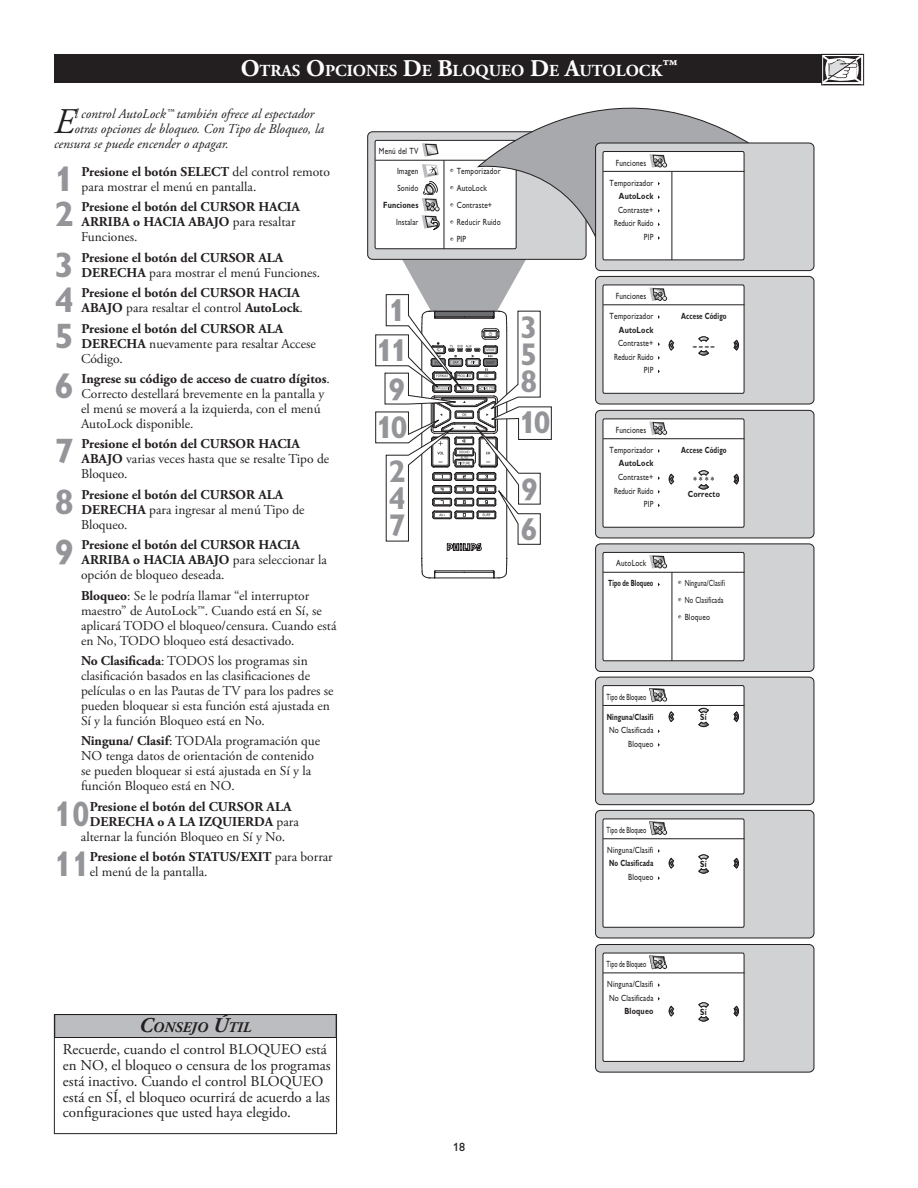
<style>
.page{position:relative;width:918px;height:1188px;background:#fff}
.page>*{position:absolute;margin:0;border:0;box-sizing:border-box;transform-origin:0 0}
.t1{font:italic 36.15px "Adobe Garamond Pro";color:#231f20}
.t2{font:700 35.55px "Gill Alt One";color:#939598}
.t3{font:700 35.55px "Gill Alt One";color:#939598;scale:.9 1}
.t4{font:700 31.5px/27px "Gill Alt One";color:#939598;text-align:justify}
.t5{font:700 16.8px "Adobe Garamond Pro";color:#fff}
.t6{font:15px/15.8px "Adobe Garamond Pro";color:#231f20}
.t7{font:italic 700 14.7px "Adobe Garamond Pro";color:#231f20}
.t8{font:13.5px/15px "Adobe Garamond Pro";color:#231f20}
.t9{font:700 13.5px/15px "Adobe Garamond Pro";color:#231f20}
.t10{font:italic 13.5px "Adobe Garamond Pro";color:#231f20}
.t11{font:12px "Gill Alt One";color:#231f20}
.t12{font:9px/13.6px "Gill Alt One";letter-spacing:.025em;color:#231f20;text-align:right;scale:.8 1}
.t13{font:700 9px "Gill Alt One";letter-spacing:.025em;color:#231f20;scale:.8 1}
.t14{font:700 9px "Gill Alt One";letter-spacing:.025em;color:#231f20;scale:.7 1}
.t15{font:9px "Gill Alt One";color:#231f20;scale:.65 1}
.t16{font:9px/17px "Gill Alt One";letter-spacing:.025em;color:#231f20;scale:.7 1}
.t17{font:700 9px "Gill Alt One";color:#231f20;scale:.65 1}
.s1{font-size:24px}
.s2{font-weight:700}
.s3{font-weight:400}
.s4{font-size:21px}
</style>
<div class="page">
<div style="left:54px;top:54px;width:810px;height:28px;background:#231f20"></div>
<svg style="left:823px;top:56px;width:39px;height:27px"></svg>
<div style="left:821px;top:54px;width:43px;height:31px;border:1px solid #231f20"></div>
<div style="left:55px;top:1015px;width:281px;height:22px;background:#bcbdc0"></div>
<div style="left:54px;top:1014px;width:283px;height:24px;border:1px solid #231f20"></div>
<div style="left:54px;top:1014px;width:283px;height:120px;border:1px solid #231f20"></div>
<svg style="left:478px;top:82px;width:307px;height:165px"></svg>
<svg style="left:595px;top:143px;width:219px;height:261px"></svg>
<svg style="left:595px;top:410px;width:219px;height:128px"></svg>
<svg style="left:595px;top:544px;width:219px;height:127px"></svg>
<hr style="left:672px;top:572px;width:1px;height:89px;background:#231f20">
<svg style="left:595px;top:677px;width:219px;height:261px"></svg>
<svg style="left:595px;top:944px;width:219px;height:128px"></svg>
<svg style="left:367px;top:131px;width:219px;height:448px"></svg>
<p class="t5" style="left:241px;top:61px;width:438px"><span class="s1">O</span>TRAS <span class="s1">O</span>PCIONES <span class="s1">D</span>E <span class="s1">B</span>LOQUEO <span class="s1">D</span>E <span class="s1">A</span>UTOLOCK<span class="s1">™</span></p>
<p class="t10" style="left:74px;top:105px;width:241px">l control AutoLock™ también ofrece al espectador</p>
<p class="t10" style="left:74px;top:120px;width:251px">otras opciones de bloqueo. Con Tipo de Bloqueo, la</p>
<p class="t10" style="left:54px;top:135px;width:176px">censura se puede encender o apagar.</p>
<h2 class="t2" style="left:55px;top:158px;width:21px">1</h2>
<p class="t8" style="left:82px;top:165px;width:250px"><span class="s2">Presione el botón SELECT</span> del control remoto para mostrar el menú en pantalla.</p>
<h2 class="t2" style="left:55px;top:193px;width:21px">2</h2>
<p class="t9" style="left:81px;top:200px;width:221px">Presione el botón del CURSOR HACIA<br>ARRIBA o HACIA ABAJO <span class="s3">para resaltar<br>Funciones.</span></p>
<h2 class="t2" style="left:55px;top:244px;width:21px">3</h2>
<p class="t9" style="left:82px;top:250px;width:240px">Presione el botón del CURSOR ALA<br>DERECHA <span class="s3">para mostrar el menú Funciones.</span></p>
<h2 class="t2" style="left:55px;top:279px;width:21px">4</h2>
<p class="t9" style="left:82px;top:286px;width:223px">Presione el botón del CURSOR HACIA<br>ABAJO <span class="s3">para resaltar el control</span> AutoLock<span class="s3">.</span></p>
<h2 class="t2" style="left:55px;top:315px;width:21px">5</h2>
<p class="t8" style="left:81px;top:321px;width:236px"><span class="s2">Presione el botón del CURSOR ALA<br>DERECHA</span> nuevamente para resaltar Accese<br>Código.</p>
<h2 class="t2" style="left:55px;top:365px;width:21px">6</h2>
<p class="t8" style="left:81px;top:372px;width:250px"><span class="s2">Ingrese su código de acceso de cuatro dígitos</span>.<br>Correcto destellará brevemente en la pantalla y el menú se moverá a la izquierda, con el menú AutoLock disponible.</p>
<h2 class="t2" style="left:55px;top:430px;width:21px">7</h2>
<p class="t8" style="left:81px;top:437px;width:250px"><span class="s2">Presione el botón del CURSOR HACIA<br>ABAJO</span> varias veces hasta que se resalte Tipo de<br>Bloqueo.</p>
<h2 class="t2" style="left:55px;top:481px;width:21px">8</h2>
<p class="t9" style="left:81px;top:487px;width:225px">Presione el botón del CURSOR ALA<br>DERECHA <span class="s3">para ingresar al menú Tipo de<br>Bloqueo.</span></p>
<h2 class="t2" style="left:55px;top:531px;width:21px">9</h2>
<p class="t9" style="left:81px;top:538px;width:247px">Presione el botón del CURSOR HACIA<br>ARRIBA o HACIA ABAJO <span class="s3">para seleccionar la opción de bloqueo deseada.</span></p>
<p class="t8" style="left:81px;top:588px;width:257px"><span class="s2">Bloqueo</span>: Se le podría llamar “el interruptor maestro” de AutoLock™. Cuando está en Sí, se aplicará TODO el bloqueo/censura. Cuando está en No, TODO bloqueo está desactivado.</p>
<p class="t8" style="left:81px;top:654px;width:254px"><span class="s2">No Clasificada</span>: TODOS los programas sin clasificación basados en las clasificaciones de películas o en las Pautas de TV para los padres se pueden bloquear si esta función está ajustada en Sí y la función Bloqueo está en No.</p>
<p class="t8" style="left:81px;top:734px;width:241px"><span class="s2">Ninguna/ Clasif</span>: TODAla programación que NO tenga datos de orientación de contenido se pueden bloquear si está ajustada en Sí y la función Bloqueo está en NO.</p>
<h2 class="t3" style="left:55px;top:793px;width:41px">10</h2>
<p class="t9" style="left:90px;top:799px;width:203px">Presione el botón del CURSOR ALA</p>
<h1 class="t1" style="left:54px;top:100px;width:22px">E</h1>
<p class="t9" style="left:90px;top:814px;width:211px">DERECHA o A LA IZQUIERDA <span class="s3">para</span></p>
<p class="t8" style="left:81px;top:829px;width:206px">alternar la función Bloqueo en Sí y No.</p>
<h2 class="t3" style="left:55px;top:843px;width:41px">11</h2>
<p class="t8" style="left:90px;top:850px;width:244px"><span class="s2">Presione el botón STATUS/EXIT</span> para borrar el menú de la pantalla.</p>
<p class="t12" style="left:379px;top:145px;width:51px">Menú del TV</p>
<p class="t12" style="left:397px;top:163px;width:28px;line-height:17.1px;text-align:left">Imagen<br>Sonido</p>
<p class="t13" style="left:383px;top:200px;width:46px">Funciones</p>
<p class="t12" style="left:396px;top:215px;width:30px">Instalar</p>
<h3 class="t4" style="left:389px;top:297px;width:19px">1</h3>
<h3 class="t4" style="left:376px;top:337px;width:33px">11</h3>
<p class="t12" style="left:457px;top:163px;width:56px;line-height:17px;text-align:left">Temporizador<br>AutoLock<br>Contraste+<br>Reducir Ruido<br>PIP</p>
<h3 class="t4" style="left:520px;top:313px;width:19px">3<br>5</h3>
<h3 class="t4" style="left:388px;top:375px;width:19px">9</h3>
<h3 class="t4" style="left:520px;top:367px;width:19px">8</h3>
<h3 class="t4" style="left:376px;top:414px;width:33px">10</h3>
<h3 class="t4" style="left:519px;top:409px;width:33px">10</h3>
<h3 class="t4" style="left:389px;top:457px;width:19px">2<br>4<br>7</h3>
<h3 class="t4" style="left:521px;top:475px;width:19px">9</h3>
<h3 class="t4" style="left:520px;top:516px;width:19px">6</h3>
<p class="t7" style="left:139px;top:1019px;width:113px"><span class="s4">C</span>ONSEJO <span class="s4">Ú</span>TIL</p>
<p class="t6" style="left:63px;top:1042px;width:269px">Recuerde, cuando el control BLOQUEO está en NO, el bloqueo o censura de los programas está inactivo. Cuando el control BLOQUEO está en SÍ, el bloqueo ocurrirá de acuerdo a las configuraciones que usted haya elegido.</p>
<p class="t11" style="left:453px;top:1140px;width:13px">18</p>
<p class="t12" style="left:616px;top:156px;width:40px">Funciones</p>
<p class="t12" style="left:610px;top:176px;width:56px">Temporizador</p>
<p class="t13" style="left:619px;top:191px;width:45px">AutoLock</p>
<p class="t12" style="left:614px;top:203px;width:51px">Contraste+<br>Reducir Ruido<br>PIP</p>
<p class="t12" style="left:616px;top:289px;width:40px">Funciones</p>
<p class="t12" style="left:610px;top:309px;width:56px">Temporizador</p>
<p class="t13" style="left:619px;top:324px;width:45px">AutoLock</p>
<p class="t12" style="left:614px;top:336px;width:51px">Contraste+<br>Reducir Ruido<br>PIP</p>
<p class="t13" style="left:693px;top:341px;width:28px">– – – –</p>
<p class="t14" style="left:681px;top:311px;width:67px">Accese Código</p>
<p class="t12" style="left:616px;top:423px;width:40px">Funciones</p>
<p class="t12" style="left:610px;top:443px;width:56px">Temporizador</p>
<p class="t13" style="left:619px;top:458px;width:45px">AutoLock</p>
<p class="t12" style="left:614px;top:470px;width:51px">Contraste+<br>Reducir Ruido<br>PIP</p>
<p class="t13" style="left:694px;top:475px;width:27px">* * * *</p>
<p class="t14" style="left:681px;top:445px;width:67px">Accese Código</p>
<p class="t13" style="left:688px;top:489px;width:42px">Correcto</p>
<p class="t12" style="left:616px;top:557px;width:39px">AutoLock</p>
<p class="t17" style="left:608px;top:578px;width:71px">Tipo de Bloqueo</p>
<p class="t16" style="left:685px;top:575px;width:59px">Ninguna/Clasifi<br>No Clasificada<br>Bloqueo</p>
<p class="t15" style="left:607px;top:691px;width:63px">Tipo de Bloqueo</p>
<p class="t14" style="left:607px;top:711px;width:68px">Ninguna/Clasifi</p>
<p class="t12" style="left:609px;top:723px;width:57px">No Clasificada<br>Bloqueo</p>
<p class="t15" style="left:607px;top:825px;width:63px">Tipo de Bloqueo</p>
<p class="t12" style="left:607px;top:843px;width:59px">Ninguna/Clasifi</p>
<p class="t14" style="left:609px;top:858px;width:65px">No Clasificada</p>
<p class="t12" style="left:628px;top:870px;width:33px">Bloqueo</p>
<p class="t13" style="left:700px;top:712px;width:10px">Sí</p>
<p class="t13" style="left:700px;top:859px;width:10px">Sí</p>
<p class="t15" style="left:607px;top:959px;width:63px">Tipo de Bloqueo</p>
<p class="t12" style="left:607px;top:977px;width:59px;text-align:left">Ninguna/Clasifi<br>No Clasificada</p>
<p class="t13" style="left:624px;top:1006px;width:38px">Bloqueo</p>
<p class="t13" style="left:700px;top:1007px;width:10px">Sí</p>
</div>
